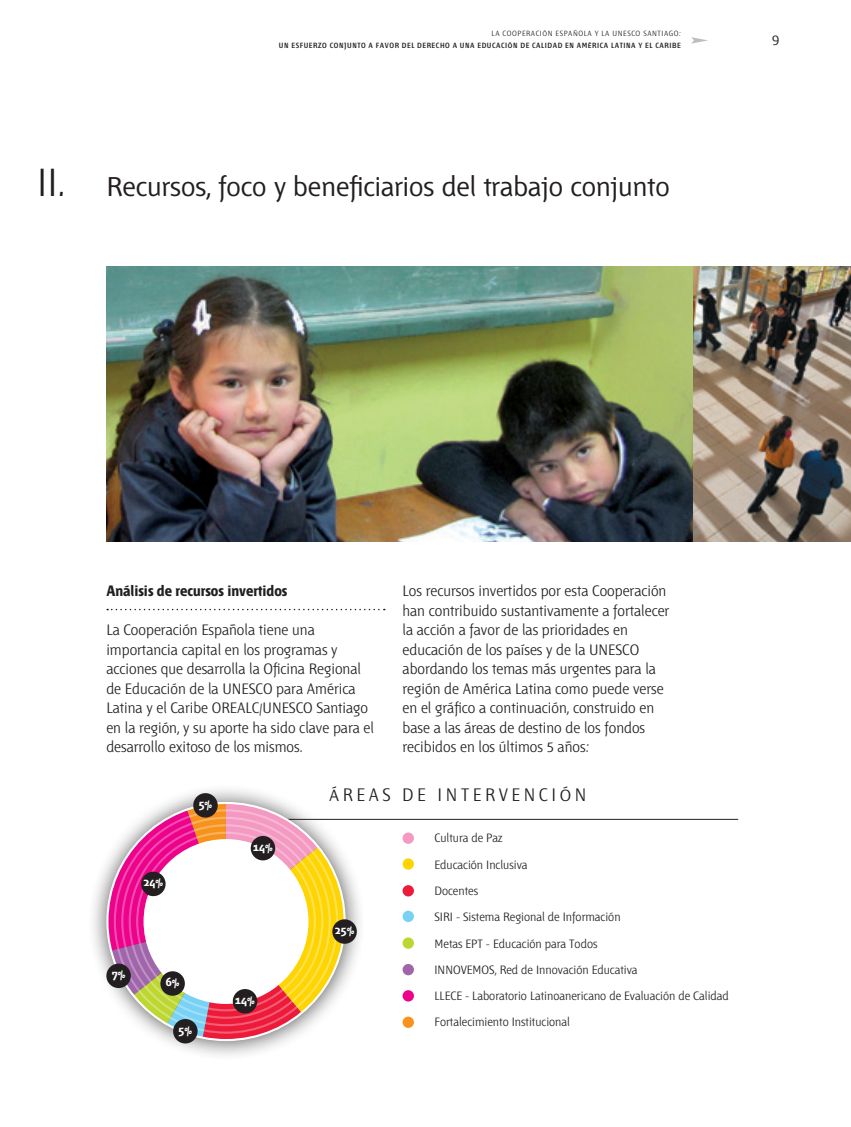
<style>
.page{position:relative;width:851px;height:1127px;background:#fff}
.page>*{position:absolute;margin:0;border:0;box-sizing:border-box;transform-origin:0 0}
.t1{font:300 39px "Fontana ND Aa";color:#231f20}
.t2{font:27px "Fontana ND Aa Os F";color:#231f20}
.t3{font:300 18px "Fontana ND Aa";letter-spacing:.2em;color:#231f20}
.t4{font:300 15px/19.5px "Fontana ND Aa";color:#231f20}
.t5{font:700 15px "Fontana ND Ee Os F";color:#231f20}
.t6{font:300 12px/26.2px "Fontana ND Aa";color:#231f20}
.t7{font:700 12px "Fontana ND Ee Os F";color:#fff}
.t8{font:600 7.5px "Fontana ND Cc Os F";letter-spacing:.075em;color:#231f20}
.t9{font:300 7.5px "Fontana ND Aa";letter-spacing:.075em;color:#231f20}
</style>
<div class="page">
<svg style="left:691px;top:37px;width:17px;height:7px"></svg>
<hr style="left:274px;top:819px;width:464px;height:1px;background:#231f20">
<img style="left:107px;top:267px;width:743px;height:275px">
<svg style="left:107px;top:609px;width:278px;height:1px"></svg>
<div style="left:402px;top:964px;width:12px;height:11px;background:#a065aa;border-radius:50%"></div>
<div style="left:402px;top:832px;width:12px;height:12px;background:#f499c2;border-radius:50%"></div>
<div style="left:402px;top:885px;width:12px;height:11px;background:#ed1a3a;border-radius:50%"></div>
<div style="left:402px;top:990px;width:12px;height:11px;background:#ed028c;border-radius:50%"></div>
<div style="left:402px;top:858px;width:12px;height:12px;background:#fed503;border-radius:50%"></div>
<div style="left:402px;top:1016px;width:12px;height:12px;background:#f7931d;border-radius:50%"></div>
<div style="left:402px;top:937px;width:12px;height:12px;background:#bed630;border-radius:50%"></div>
<div style="left:402px;top:911px;width:12px;height:11px;background:#79d2f6;border-radius:50%"></div>
<div style="left:86px;top:781px;width:278px;height:278px;background:#231f20;opacity:.75"></div>
<svg style="left:107px;top:803px;width:237px;height:237px"></svg>
<div style="left:145px;top:840px;width:162px;height:163px;background:#fff;border-radius:50%"></div>
<div style="left:332px;top:919px;width:25px;height:25px;background:#231f20;border-radius:50%"></div>
<div style="left:251px;top:836px;width:24px;height:24px;background:#231f20;border-radius:50%"></div>
<div style="left:193px;top:793px;width:25px;height:24px;background:#231f20;border-radius:50%"></div>
<div style="left:141px;top:872px;width:24px;height:24px;background:#231f20;border-radius:50%"></div>
<div style="left:233px;top:989px;width:24px;height:24px;background:#231f20;border-radius:50%"></div>
<div style="left:173px;top:1019px;width:24px;height:24px;background:#231f20;border-radius:50%"></div>
<div style="left:160px;top:971px;width:25px;height:25px;background:#231f20;border-radius:50%"></div>
<div style="left:106px;top:963px;width:25px;height:25px;background:#231f20;border-radius:50%"></div>
<p class="t9" style="left:491px;top:30px;width:132px">La Cooperación Española y la UNES</p>
<p class="t9" style="left:631px;top:30px;width:51px">CO Santiago:</p>
<p class="t8" style="left:279px;top:42px;width:403px">UN ESFUERZO CONJUNTO A FAVOR DEL DERECHO A UNA EDUCACIÓN DE CALIDAD EN AMÉRICA LATINA Y EL CARIBE</p>
<h1 class="t1" style="left:37px;top:164px;width:28px">II .</h1>
<h2 class="t2" style="left:106px;top:174px;width:564px">Recursos, foco y beneficiarios del trabajo conjunto</h2>
<p class="t4" style="left:771px;top:31px;width:9px">9</p>
<p class="t5" style="left:106px;top:584px;width:182px">Análisis de recursos invertidos</p>
<p class="t4" style="left:106px;top:621px;width:256px">La Cooperación Española tiene una importancia capital en los programas y acciones que desarrolla la Oficina Regional de Educación de la UNESCO para América Latina y el Caribe OREA</p>
<p class="t4" style="left:106px;top:699px;width:269px;text-indent:139px">LC/UNESCO Santiago en la región, y su aporte ha sido clave para el desarrollo exitoso de los mismos.</p>
<p class="t4" style="left:402px;top:582px;width:268px">Los recursos invertidos por esta Cooperación han contribuido sustantivamente a fortalecer la acción a favor de las prioridades en educación de los países y de la UNESCO abordando los temas más urgentes para la región de América Latina como puede verse en el gráfico a continuación, construido en base a las áreas de destino de los fondos recibidos en los últimos 5 años:</p>
<p class="t7" style="left:143px;top:876px;width:21px">24%</p>
<p class="t7" style="left:199px;top:798px;width:15px">5%</p>
<p class="t7" style="left:253px;top:841px;width:21px">14%</p>
<p class="t7" style="left:112px;top:968px;width:15px">7%</p>
<p class="t7" style="left:166px;top:976px;width:15px">6%</p>
<p class="t7" style="left:178px;top:1024px;width:15px">5%</p>
<p class="t7" style="left:235px;top:994px;width:21px">14%</p>
<p class="t3" style="left:329px;top:786px;width:259px">Áreas d e I ntervención</p>
<p class="t7" style="left:335px;top:924px;width:21px">25%</p>
<p class="t6" style="left:434px;top:826px;width:95px">Cultura de Paz<br>Educación I nclusiva<br>Docentes<br>SIRI</p>
<p class="t6" style="left:434px;top:904px;width:187px;text-indent:21px">- Sistema Regional de I nformación<br>Metas EPT</p>
<p class="t6" style="left:486px;top:931px;width:113px">- Educación para Todos</p>
<p class="t6" style="left:434px;top:957px;width:296px;text-indent:26px">VEMOS, Red de I nnovación Educativa<br>LLECE - Laboratorio Latinoanericano de Evaluación de Calidad<br>Fortalecimiento I nstitucional</p>
<p class="t6" style="left:434px;top:957px;width:8px">INNO</p>
</div>
